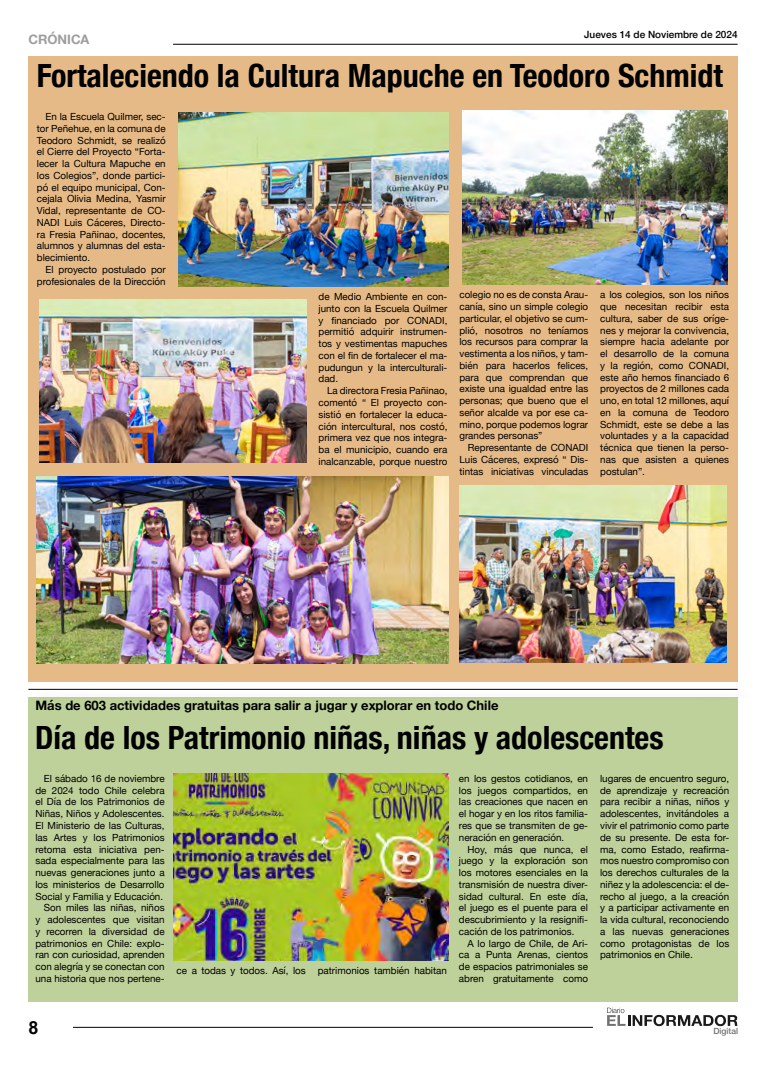
<style>
.page{position:relative;width:766px;height:1078px;background:#fff}
.page>*{position:absolute;margin:0;border:0;box-sizing:border-box;transform-origin:0 0}
.t1{font:700 condensed 32px "Helvetica Neue";color:#000}
.t2{font:700 18px "Arial";color:#000}
.t3{font:700 13px "Helvetica Neue";color:#000}
.t4{font:700 13px "Helvetica Neue";color:#9d9d9c}
.t5{font:500 10px "Helvetica Neue";color:#000}
.t6{font:9.8px/11.8px "Helvetica Neue";color:#000;text-align:justify}
.t7{font:500 8.5px "Helvetica Neue";color:#717170}
</style>
<div class="page">
<hr style="left:173px;top:44px;width:564px;height:1px;background:#000">
<hr style="left:73px;top:1026px;width:519px;height:1px;background:#000">
<svg style="left:607px;top:1007px;width:130px;height:18px"></svg>
<div style="left:28px;top:57px;width:709px;height:625px;background:#e6ba87"></div>
<hr style="left:233px;top:1077px;width:131px;height:1px;background:#000">
<div style="left:29px;top:697px;width:708px;height:305px;background:#bed19a"></div>
<img style="left:173px;top:773px;width:275px;height:187px">
<div style="left:31px;top:690px;width:717px;height:11px;background:#000;opacity:.75"></div>
<hr style="left:28px;top:689px;width:709px;height:1px;background:#000">
<img style="left:179px;top:112px;width:269px;height:174px">
<img style="left:462px;top:111px;width:265px;height:173px">
<img style="left:40px;top:299px;width:266px;height:164px">
<img style="left:459px;top:485px;width:267px;height:177px">
<img style="left:37px;top:476px;width:411px;height:187px">
<h3 class="t4" style="left:28px;top:29px;width:63px">CRÓNICA</h3>
<p class="t5" style="left:584px;top:27px;width:155px">Jueves 14 de Noviembre de 2024</p>
<h1 class="t1" style="left:37px;top:49px;width:687px">Fortaleciendo la Cultura Mapuche en Teodoro Schmidt</h1>
<p class="t6" style="left:37px;top:111px;width:130px;text-indent:9px">En la Escuela Quilmer, sec&shy;tor Peñehue, en la comuna de Teodoro Schmidt, se realizó el Cierre del Proyecto “Forta&shy;lecer la Cultura Mapuche en los Colegios”, donde partici&shy;pó el equipo municipal, Con&shy;cejala Olivia Medina, Yasmir Vidal, representante de CO-NADI Luis Cáceres, Directo&shy;ra Fresia Pañinao, docentes, alumnos y alumnas del esta&shy;blecimiento.</p>
<p class="t6" style="left:37px;top:264px;width:130px;text-align:right">El proyecto postulado por profesionales de la Dirección</p>
<p class="t6" style="left:318px;top:291px;width:130px">de Medio Ambiente en con&shy;junto con la Escuela Quilmer y financiado por CONADI, permitió adquirir instrumen&shy;tos y vestimentas mapuches con el fin de fortalecer el ma&shy;pudungun y la interculturali&shy;dad.</p>
<p class="t6" style="left:318px;top:385px;width:130px;text-indent:9px">La directora Fresia Pañinao, comentó “ El proyecto con&shy;sistió en fortalecer la educa&shy;ción intercultural, nos costó, primera vez que nos integra&shy;ba el municipio, cuando era inalcanzable, porque nuestro</p>
<p class="t6" style="left:459px;top:289px;width:130px">colegio no es de consta Arau&shy;canía, sino un simple colegio particular, el objetivo se cum&shy;plió, nosotros no teníamos los recursos para comprar la vestimenta a los niños, y tam&shy;bién para hacerlos felices, para que comprendan que existe una igualdad entre las personas; que bueno que el señor alcalde va por ese ca&shy;mino, porque podemos lograr grandes personas”</p>
<p class="t6" style="left:459px;top:442px;width:130px;text-indent:9px">Representante de CONADI Luis Cáceres, expresó “ Dis&shy;tintas iniciativas vinculadas</p>
<p class="t6" style="left:600px;top:289px;width:130px">a los colegios, son los niños que necesitan recibir esta cultura, saber de sus oríge&shy;nes y mejorar la convivencia, siempre hacia adelante por el desarrollo de la comuna y la región, como CONADI, este año hemos financiado 6 proyectos de 2 millones cada uno, en total 12 millones, aquí en la comuna de Teodoro Schmidt, este se debe a las voluntades y a la capacidad técnica que tienen la perso&shy;nas que asisten a quienes postulan”.</p>
<h3 class="t3" style="left:35px;top:695px;width:464px">Más de 603 actividades gratuitas para salir a jugar y explorar en todo Chile</h3>
<h1 class="t1" style="left:35px;top:711px;width:629px">Día de los Patrimonio niñas, niñas y adolescentes</h1>
<p class="t6" style="left:35px;top:772px;width:131px;text-align:right">El sábado 16 de noviembre de 2024 todo Chile celebra el Día de los Patrimonios de<br>Niñas, Niños y Adolescentes.<br>El Ministerio de las Culturas, las Artes y los Patrimonios retoma esta iniciativa pen&shy;sada especialmente para las nuevas generaciones junto a los ministerios de Desarrollo<br>Social y Familia y Educación.<br>Son miles las niñas, niños<br>y adolescentes que visitan y recorren la diversidad de patrimonios en Chile: explo&shy;ran con curiosidad, aprenden con alegría y se conectan con una historia que nos pertene-</p>
<p class="t6" style="left:176px;top:964px;width:272px">ce a todas y todos. Así, los patrimonios también habitan</p>
<p class="t6" style="left:459px;top:772px;width:131px">en los gestos cotidianos, en los juegos compartidos, en las creaciones que nacen en el hogar y en los ritos familia&shy;res que se transmiten de ge&shy;neración en generación.</p>
<p class="t6" style="left:459px;top:843px;width:131px;text-indent:9px">Hoy, más que nunca, el juego y la exploración son los motores esenciales en la transmisión de nuestra diver&shy;sidad cultural. En este día, el juego es el puente para el descubrimiento y la resignifi&shy;cación de los patrimonios.</p>
<p class="t6" style="left:459px;top:937px;width:131px;text-indent:9px">A lo largo de Chile, de Ari&shy;ca a Punta Arenas, cientos de espacios patrimoniales se abren gratuitamente como</p>
<p class="t6" style="left:600px;top:772px;width:131px">lugares de encuentro seguro, de aprendizaje y recreación para recibir a niñas, niños y adolescentes, invitándoles a vivir el patrimonio como parte de su presente. De esta for&shy;ma, como Estado, reafirma&shy;mos nuestro compromiso con los derechos culturales de la niñez y la adolescencia: el de&shy;recho al juego, a la creación y a participar activamente en la vida cultural, reconociendo a las nuevas generaciones como protagonistas de los patrimonios en Chile.</p>
<h2 class="t2" style="left:28px;top:1015px;width:12px">8</h2>
<p class="t7" style="left:713px;top:1023px;width:26px">Digital</p>
</div>
